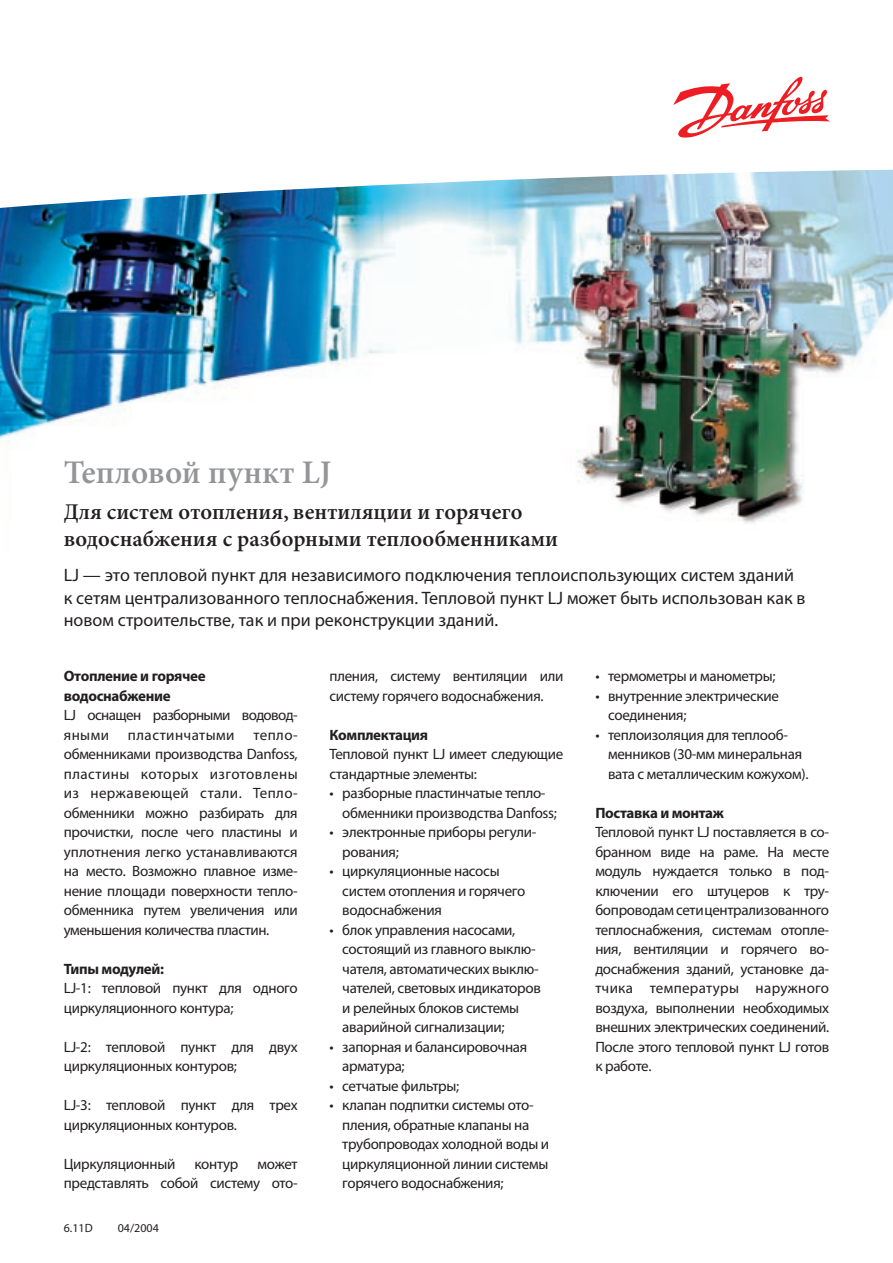
<style>
.page{position:relative;width:893px;height:1263px;background:#fff}
.page>*{position:absolute;margin:0;border:0;box-sizing:border-box;transform-origin:0 0}
.t1{font:600 33px "Minion Pro";color:#939598}
.t2{font:600 22.5px/27px "Minion Pro";color:#231f20}
.t3{font:18px/22.5px "Myriad Pro";color:#231f20}
.t4{font:15px/19.5px "Myriad Pro";letter-spacing:-.02em;color:#231f20}
.t5{font:700 15px/19.5px "Myriad Pro";letter-spacing:-.02em;color:#231f20}
.t6{font:15px/19.5px "Myriad Pro";letter-spacing:-.04em;color:#231f20}
.t7{font:15px "Myriad Pro";letter-spacing:.03em;color:#231f20}
.t8{font:12px "Myriad Pro";color:#231f20}
</style>
<div class="page">
<img style="left:0;top:209px;width:893px;height:314px">
<svg style="left:0;top:169px;width:893px;height:40px"></svg>
<svg style="left:673px;top:76px;width:157px;height:62px"></svg>
<h1 class="t1" style="left:64px;top:453px;width:269px">Тепловой пункт LJ</h1>
<h2 class="t2" style="left:64px;top:499px;width:496px">Для систем отопления, вентиляции и горячего водоснабжения с разборными теплообменниками</h2>
<p class="t3" style="left:64px;top:564px;width:743px">LJ — это тепловой пункт для независимого подключения теплоиспользующих систем зданий к сетям централизованного теплоснабжения. Тепловой пункт LJ может быть использован как в новом строительстве, так и при реконструкции зданий.</p>
<p class="t5" style="left:64px;top:666px;width:144px">Отопление и горячее водоснабжение</p>
<p class="t6" style="left:64px;top:705px;width:235px">LJ оснащен разборными водовод&shy;яными</p>
<p class="t4" style="left:64px;top:725px;width:235px;text-align:justify;text-indent:190px">тепло&shy;обменниками производства Danfoss, пластины которых изготовлены из нержавеющей стали. Тепло&shy;обменники можно разбирать для прочистки, после чего пластины и уплотнения легко устанавливаются на место. Возможно плавное изме&shy;нение площади поверхности тепло&shy;обменника путем увеличения или уменьшения количества пластин.</p>
<p class="t5" style="left:64px;top:959px;width:102px">Типы модулей:</p>
<p class="t4" style="left:64px;top:978px;width:235px">LJ-1: тепловой пункт для одного циркуляционного контура;</p>
<p class="t4" style="left:64px;top:1037px;width:235px">LJ-2: тепловой пункт для двух циркуляционных контуров;</p>
<p class="t4" style="left:64px;top:1095px;width:235px">LJ-3: тепловой пункт для трех циркуляционных контуров.</p>
<p class="t4" style="left:64px;top:1154px;width:113px">Циркуляционный</p>
<p class="t4" style="left:194px;top:1154px;width:45px">контур</p>
<p class="t7" style="left:128px;top:726px;width:108px">пластинчатыми</p>
<p class="t4" style="left:64px;top:1154px;width:235px;text-align:right">может<br>представлять собой систему ото-</p>
<p class="t8" style="left:64px;top:1221px;width:30px">6.11D</p>
<p class="t8" style="left:118px;top:1221px;width:43px">04/2004</p>
<p class="t4" style="left:330px;top:666px;width:235px">пления, систему вентиляции или систему горячего водоснабжения.</p>
<p class="t5" style="left:330px;top:725px;width:100px">Комплектация</p>
<p class="t4" style="left:330px;top:744px;width:235px">Тепловой пункт LJ имеет следующие стандартные элементы:</p>
<p class="t4" style="left:342px;top:783px;width:216px;text-indent:-13px">• разборные пластинчатые тепло&shy;обменники производства Danfoss;</p>
<p class="t4" style="left:342px;top:822px;width:196px;text-indent:-13px">• электронные приборы регули&shy;рования;</p>
<p class="t4" style="left:342px;top:861px;width:184px;text-indent:-13px">• циркуляционные насосы систем отопления и горячего водоснабжения</p>
<p class="t4" style="left:342px;top:920px;width:200px;text-indent:-13px">• блок управления насосами, состоящий из главного выклю&shy;чателя, автоматических выклю&shy;чателей, световых индикаторов и релейных блоков системы аварийной сигнализации;</p>
<p class="t4" style="left:342px;top:1037px;width:187px;text-indent:-13px">• запорная и балансировочная арматура;</p>
<p class="t4" style="left:330px;top:1076px;width:131px">• сетчатые фильтры;</p>
<p class="t4" style="left:342px;top:1095px;width:208px;text-indent:-13px">• клапан подпитки системы ото&shy;пления, обратные клапаны на трубопроводах холодной воды и циркуляционной линии системы горячего водоснабжения;</p>
<p class="t4" style="left:595px;top:666px;width:182px">• термометры и манометры;</p>
<p class="t4" style="left:608px;top:686px;width:172px;text-indent:-13px">• внутренние электрические соединения;</p>
<p class="t4" style="left:608px;top:725px;width:202px;text-indent:-13px">• теплоизоляция для теплооб&shy;менников (30-мм минеральная вата с металлическим кожухом).</p>
<p class="t5" style="left:595px;top:803px;width:130px">Поставка и монтаж</p>
<p class="t4" style="left:595px;top:822px;width:235px;text-align:justify">Тепловой пункт LJ поставляется в со&shy;бранном виде на раме. На месте модуль нуждается только в под&shy;ключении его штуцеров к тру&shy;бопроводам сети централизованного теплоснабжения, системам отопле&shy;ния, вентиляции и горячего во&shy;доснабжения зданий, установке да&shy;тчика температуры наружного воздуха, выполнении необходимых внешних электрических соединений.<br>После этого тепловой пункт LJ готов к работе.</p>
</div>
